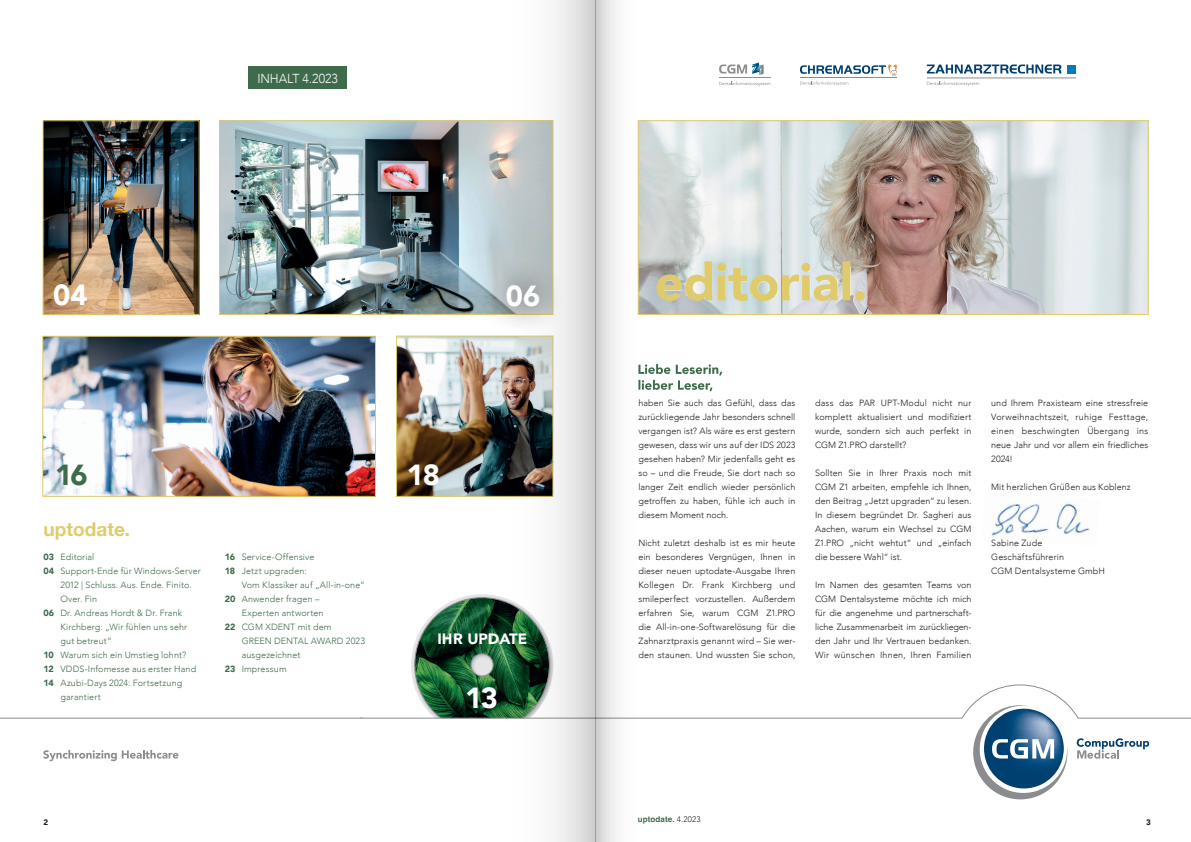
<style>
.page{position:relative;width:1191px;height:842px;background:#fff}
.page>*{position:absolute;margin:0;border:0;box-sizing:border-box;transform-origin:0 0}
.t1{font:900 29px "Avenir";letter-spacing:-.03em;color:#fff}
.t2{font:900 29px "Avenir";color:#3e6b4b}
.t3{font:700 19px "Helvetica Neue";color:#e0cb6c}
.t4{font:900 15px "Avenir";color:#fff}
.t5{font:300 13px "Avenir";letter-spacing:-.005em;color:#fff;scale:.94 1}
.t6{font:300 9px/14px "Avenir";letter-spacing:.005em;color:#231f20;text-align:justify}
.t7{font:300 9px "Avenir";letter-spacing:.015em;color:#3e6b4b}
.t8{font:700 8px "Helvetica";letter-spacing:.015em;color:#3e6b4b}
.t9{font:900 8px "Avenir";color:#231f20}
.s1{font-weight:900}
.s2{font-family:"Avenir";font-weight:300;color:#231f20}
</style>
<div class="page">
<img style="left:398px;top:338px;width:50px;height:157px">
<div style="left:396px;top:336px;width:157px;height:161px;border:1px solid #e0cb6c"></div>
<div style="left:248px;top:66px;width:99px;height:23px;background:#3e6b4b"></div>
<img style="left:991px;top:503px;width:99px;height:33px">
<img style="left:45px;top:122px;width:152px;height:191px">
<div style="left:43px;top:120px;width:156px;height:195px;border:1px solid #e0cb6c"></div>
<img style="left:45px;top:338px;width:329px;height:157px">
<div style="left:43px;top:336px;width:333px;height:161px;border:1px solid #e0cb6c"></div>
<img style="left:221px;top:122px;width:227px;height:191px">
<img style="left:669px;top:122px;width:477px;height:191px">
<div style="left:638px;top:120px;width:510px;height:195px;border:1px solid #e0cb6c"></div>
<svg style="left:0;top:603px;width:1191px;height:197px"></svg>
<hr style="left:719px;top:78px;width:51px;height:1px;background:#8a8c8f">
<svg style="left:719px;top:82px;width:51px;height:4px"></svg>
<svg style="left:719px;top:62px;width:44px;height:13px"></svg>
<svg style="left:800px;top:64px;width:97px;height:22px"></svg>
<svg style="left:926px;top:64px;width:150px;height:21px"></svg>
<svg style="left:927px;top:65px;width:134px;height:8px"></svg>
<hr style="left:927px;top:78px;width:149px;height:1px;background:#8a8c8f">
<svg style="left:927px;top:81px;width:52px;height:5px"></svg>
<div style="left:1067px;top:65px;width:9px;height:8px;background:#007ac0"></div>
<div style="left:376px;top:723px;width:459px;height:41px;background:#fff"></div>
<svg style="left:669px;top:261px;width:196px;height:40px;background:#d6d2ac"></svg>
<svg style="left:669px;top:364px;width:53px;height:27px"></svg>
<svg style="left:595px;top:0;width:74px;height:842px"></svg>
<img style="left:448px;top:0;width:147px;height:842px">
<h3 class="t5" style="left:257px;top:71px;width:87px">INHALT 4.2023</h3>
<h1 class="t1" style="left:53px;top:270px;width:36px">04</h1>
<h1 class="t1" style="left:506px;top:271px;width:36px">06</h1>
<h1 class="t2" style="left:55px;top:450px;width:34px">16</h1>
<h2 class="t3" style="left:43px;top:514px;width:88px">uptodate.</h2>
<p class="t7" style="left:43px;top:552px;width:52px"><span class="s1">03</span> Editorial</p>
<p class="t7" style="left:43px;top:566px;width:159px"><span class="s1">04</span> Support-Ende für Windows-Server</p>
<p class="t7" style="left:60px;top:580px;width:133px">2012 | Schluss. Aus. Ende. Finito.</p>
<p class="t7" style="left:60px;top:594px;width:38px">Over. Fin</p>
<p class="t7" style="left:43px;top:608px;width:140px"><span class="s1">06</span> Dr. Andreas Hordt &amp; Dr. Frank</p>
<p class="t7" style="left:60px;top:622px;width:128px">Kirchberg: „Wir fühlen uns sehr</p>
<p class="t7" style="left:60px;top:636px;width:53px">gut betreut“</p>
<p class="t7" style="left:43px;top:650px;width:144px"><span class="s1">10</span> Warum sich ein Umstieg lohnt?</p>
<p class="t7" style="left:43px;top:664px;width:154px"><span class="s1">12</span> VDDS-Infomesse aus erster Hand</p>
<p class="t7" style="left:43px;top:678px;width:140px"><span class="s1">14</span> Azubi-Days 2024: Fortsetzung</p>
<p class="t7" style="left:60px;top:692px;width:42px">garantiert</p>
<p class="t7" style="left:225px;top:552px;width:91px"><span class="s1">16</span> Service-Offensive</p>
<p class="t7" style="left:225px;top:566px;width:83px"><span class="s1">18</span> Jetzt upgraden:</p>
<p class="t7" style="left:242px;top:580px;width:125px">Vom Klassiker auf „All-in-one“</p>
<p class="t7" style="left:225px;top:594px;width:96px"><span class="s1">20</span> Anwender fragen –</p>
<p class="t7" style="left:242px;top:608px;width:83px">Experten antworten</p>
<p class="t7" style="left:225px;top:622px;width:108px"><span class="s1">22</span> CGM XDENT mit dem</p>
<p class="t7" style="left:242px;top:636px;width:125px">GREEN DENTAL AWARD 2023</p>
<p class="t7" style="left:242px;top:650px;width:60px">ausgezeichnet</p>
<p class="t7" style="left:225px;top:664px;width:64px"><span class="s1">23</span> Impressum</p>
<h1 class="t1" style="left:407px;top:450px;width:34px">18</h1>
<h3 class="t4" style="left:437px;top:626px;width:91px">IHR UPDATE</h3>
<h1 class="t1" style="left:465px;top:673px;width:34px">13</h1>
<p class="t9" style="left:43px;top:815px;width:6px">2</p>
<p class="t6" style="left:638px;top:396px;width:158px">haben Sie auch das Gefühl, dass das zurückliegende Jahr besonders schnell vergangen ist? Als wäre es erst gestern gewesen, dass wir uns auf der IDS 2023 gesehen haben? Mir jedenfalls geht es so – und die Freude, Sie dort nach so langer Zeit endlich wieder persönlich getroffen zu haben, fühle ich auch in diesem Moment noch.</p>
<p class="t6" style="left:638px;top:536px;width:158px">Nicht zuletzt deshalb ist es mir heute ein besonderes Vergnügen, Ihnen in dieser neuen uptodate-Ausgabe Ihren Kollegen Dr. Frank Kirchberg und smileperfect vorzustellen. Außerdem erfahren Sie, warum CGM Z1.PRO die All-in-one-Softwarelösung für die Zahnarztpraxis genannt wird – Sie wer&shy;den staunen. Und wussten Sie schon,</p>
<p class="t6" style="left:815px;top:396px;width:158px">dass das PAR UPT-Modul nicht nur komplett aktualisiert und modifiziert wurde, sondern sich auch perfekt in CGM Z1.PRO darstellt?</p>
<p class="t6" style="left:815px;top:466px;width:158px">Sollten Sie in Ihrer Praxis noch mit CGM Z1 arbeiten, empfehle ich Ihnen, den Beitrag „Jetzt upgraden“ zu lesen.<br>In diesem begründet Dr. Sagheri aus Aachen, warum ein Wechsel zu CGM Z1.PRO „nicht wehtut“ und „einfach die bessere Wahl“ ist.</p>
<p class="t6" style="left:815px;top:578px;width:158px">Im Namen des gesamten Teams von CGM Dentalsysteme möchte ich mich für die angenehme und partnerschaft&shy;liche Zusammenarbeit im zurückliegen&shy;den Jahr und Ihr Vertrauen bedanken.<br>Wir wünschen Ihnen, Ihren Familien</p>
<p class="t6" style="left:991px;top:396px;width:158px">und Ihrem Praxisteam eine stressfreie Vorweihnachtszeit, ruhige Festtage, einen beschwingten Übergang ins neue Jahr und vor allem ein friedliches 2024!</p>
<p class="t6" style="left:991px;top:480px;width:141px">Mit herzlichen Grüßen aus Koblenz</p>
<p class="t6" style="left:991px;top:536px;width:115px;text-align:left">Sabine Zude<br>Geschäftsführerin<br>CGM Dentalsysteme GmbH</p>
<p class="t8" style="left:638px;top:814px;width:64px">uptodate. <span class="s2">4.2023</span></p>
<p class="t9" style="left:1146px;top:815px;width:6px">3</p>
</div>
